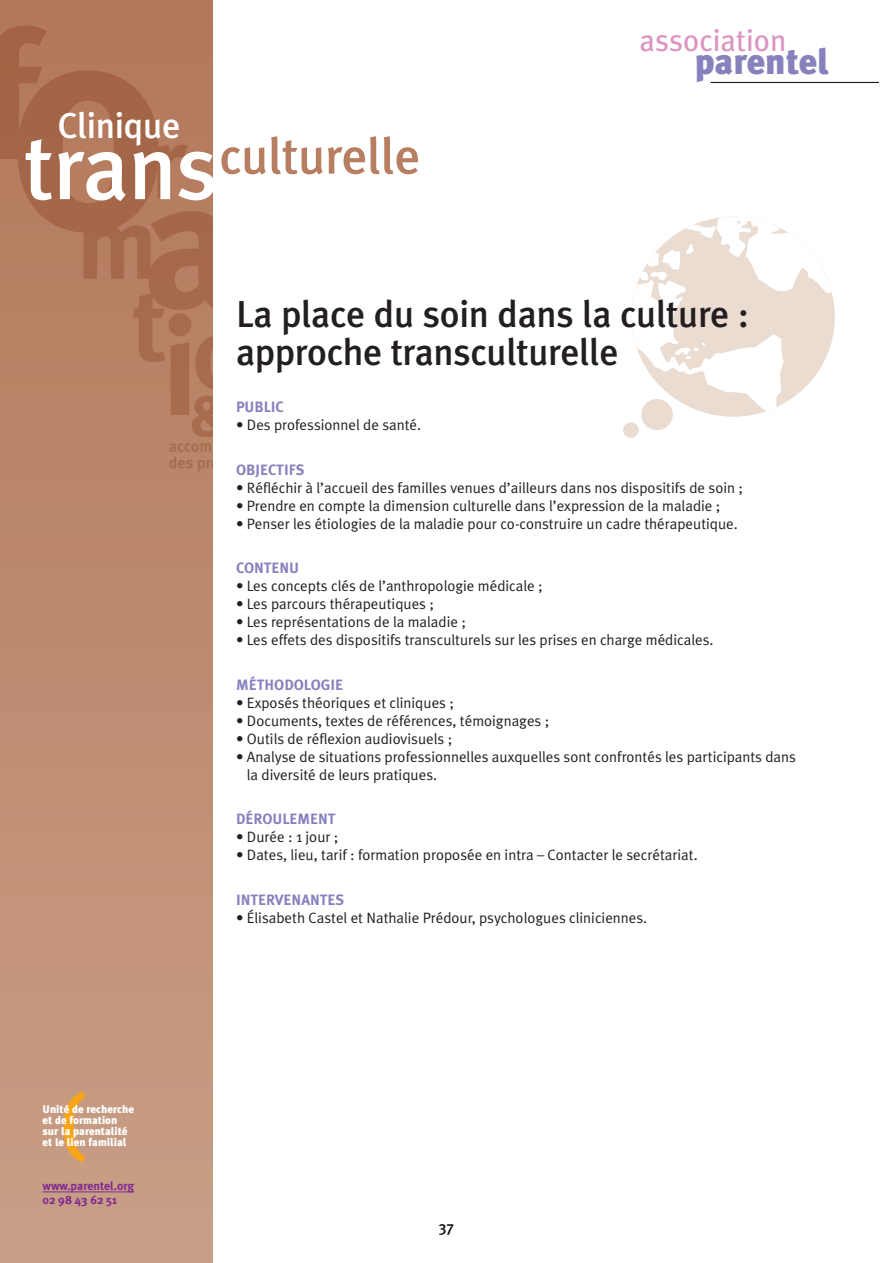
<style>
.page{position:relative;width:893px;height:1263px;background:#fff}
.page>*{position:absolute;margin:0;border:0;box-sizing:border-box;transform-origin:0 0}
.t1{font:500 50.85px "Meta Plus";letter-spacing:-.01em;color:#b77e61}
.Titre{font:500 37.5px/37.5px "Meta Plus";letter-spacing:-.01em;color:#231f20}
.t2{font:900 36px "Meta Plus";color:#8781bd}
.t3{font:500 35.85px "Meta Plus";letter-spacing:-.01em;color:#fff}
.t4{font:30.6px "Meta Plus";color:#dc94c0}
.Txt{font:15px/18px "Meta Plus Normal";color:#231f20}
.Sous-titre{font:700 15px "Meta Plus";color:#8781bd}
.t5{font:15px "Meta Plus";color:#231f20}
.t6{font:700 12px/13.5px "Meta Plus";color:#802990}
.t7{font:900 10.95px/10.9px "Meta Plus";color:#fff}
.s1{font-size:90.9px;color:#fff}
</style>
<div class="page">
<svg style="left:0;top:0;width:213px;height:1263px;background:#c09177"></svg>
<svg style="left:0;top:26px;width:213px;height:446px;background:#b1775a"></svg>
<svg style="left:632px;top:217px;width:200px;height:197px"></svg>
<div style="left:641px;top:399px;width:32px;height:31px;background:#ebdcd1;border-radius:50%"></div>
<div style="left:623px;top:422px;width:16px;height:16px;background:#ebdcd1;border-radius:50%"></div>
<hr style="left:43px;top:1191px;width:91px;height:1px;background:#802990">
<hr style="left:711px;top:82px;width:168px;height:1px;background:#231f20">
<svg style="left:64px;top:1091px;width:21px;height:71px"></svg>
<h3 class="t3" style="left:58px;top:104px;width:124px">Clinique</h3>
<h1 class="t1" style="left:24px;top:127px;width:398px"><span class="s1">trans</span>culturelle</h1>
<h3 class="t4" style="left:640px;top:22px;width:148px">association</h3>
<h3 class="t2" style="left:695px;top:40px;width:136px">parentel</h3>
<p class="t7" style="left:43px;top:1104px;width:93px">Unité de recherche et de formation sur la parentalité et le lien familial</p>
<p class="t6" style="left:43px;top:1179px;width:93px">www.parentel.org<br>02 98 43 62 51</p>
<p class="Titre" style="left:236px;top:295px;width:515px">La place du soin dans la culture : approche transculturelle</p>
<p class="Sous-titre" style="left:236px;top:398px;width:49px">PUBLIC</p>
<p class="Txt" style="left:236px;top:416px;width:187px">• Des professionnel de santé.</p>
<p class="Sous-titre" style="left:236px;top:461px;width:70px">OBJECTIFS</p>
<p class="Txt" style="left:236px;top:478px;width:508px">• Réfléchir à l’accueil des familles venues d’ailleurs dans nos dispositifs de soin ;</p>
<p class="Txt" style="left:236px;top:496px;width:486px">• Prendre en compte la dimension culturelle dans l’expression de la maladie ;</p>
<p class="Txt" style="left:236px;top:514px;width:503px">• Penser les étiologies de la maladie pour co-construire un cadre thérapeutique.</p>
<p class="Sous-titre" style="left:236px;top:559px;width:65px">CONTENU</p>
<p class="Txt" style="left:236px;top:577px;width:308px">• Les concepts clés de l’anthropologie médicale ;</p>
<p class="Txt" style="left:236px;top:595px;width:200px">• Les parcours thérapeutiques ;</p>
<p class="Txt" style="left:236px;top:613px;width:231px">• Les représentations de la maladie ;</p>
<p class="Txt" style="left:236px;top:631px;width:479px">• Les effets des dispositifs transculturels sur les prises en charge médicales.</p>
<p class="Sous-titre" style="left:236px;top:676px;width:109px">MÉTHODOLOGIE</p>
<p class="Txt" style="left:236px;top:693px;width:219px">• Exposés théoriques et cliniques ;</p>
<p class="Txt" style="left:236px;top:711px;width:315px">• Documents, textes de références, témoignages ;</p>
<p class="Txt" style="left:236px;top:729px;width:218px">• Outils de réflexion audiovisuels ;</p>
<p class="Txt" style="left:247px;top:747px;width:551px;text-indent:-11px">• Analyse de situations professionnelles auxquelles sont confrontés les participants dans la diversité de leurs pratiques.</p>
<p class="Sous-titre" style="left:236px;top:810px;width:101px">DÉROULEMENT</p>
<p class="Txt" style="left:236px;top:828px;width:104px">• Durée : 1 jour ;</p>
<p class="Txt" style="left:236px;top:846px;width:463px">• Dates, lieu, tarif : formation proposée en intra – Contacter le secrétariat.</p>
<p class="Sous-titre" style="left:236px;top:891px;width:110px">INTERVENANTES</p>
<p class="Txt" style="left:236px;top:908px;width:413px">• Élisabeth Castel et Nathalie Prédour, psychologues cliniciennes.</p>
<p class="t5" style="left:439px;top:1218px;width:17px">37</p>
</div>
